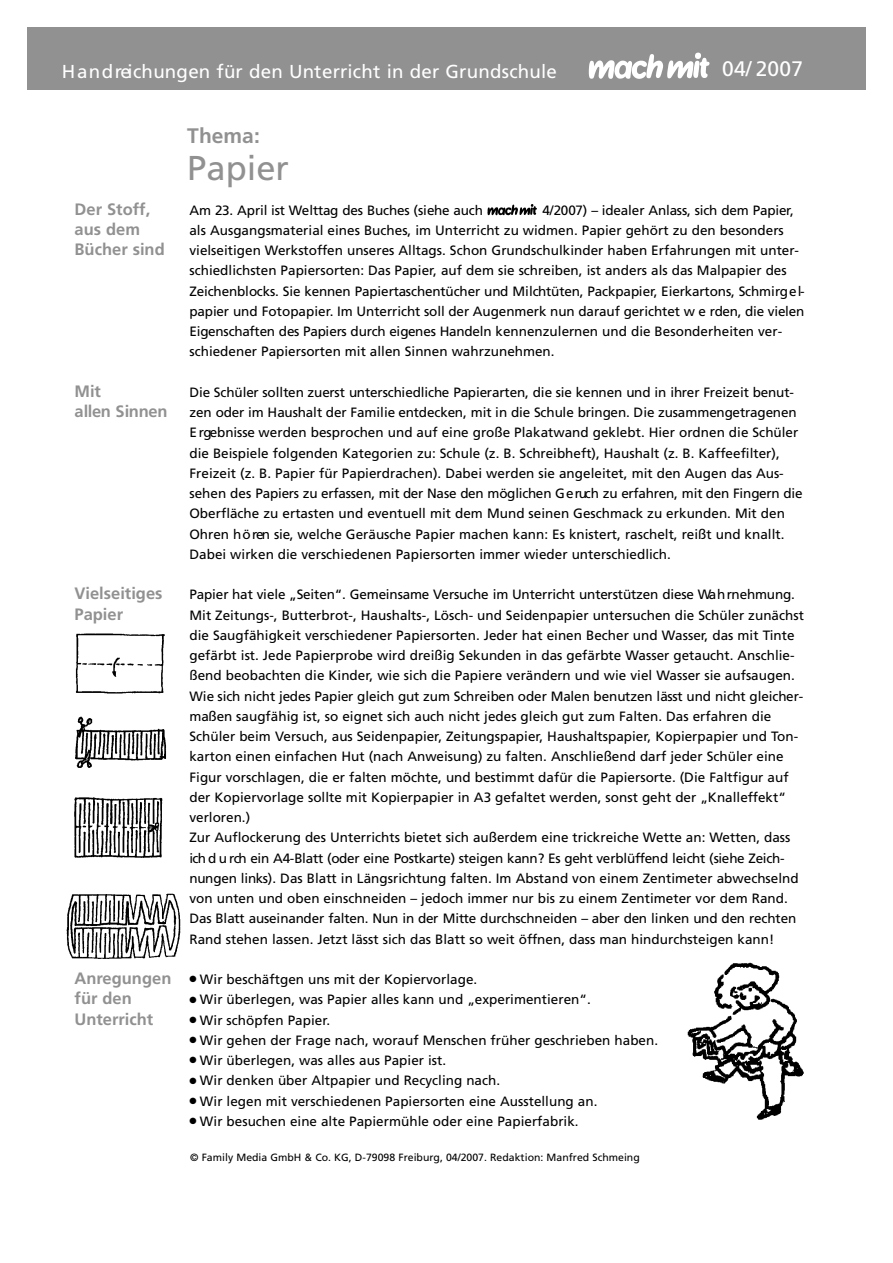
<style>
.page{position:relative;width:893px;height:1263px;background:#fff}
.page>*{position:absolute;margin:0;border:0;box-sizing:border-box;transform-origin:0 0}
.t1{font:34.5px "Frutiger";color:#919191}
.t2{font:21px "Frutiger";color:#fff}
.t3{font:700 21px "Frutiger";color:#919191}
.t4{font:18.75px "Frutiger";letter-spacing:.005em;color:#fff}
.t5{font:700 16.5px/20.1px "Frutiger";color:#919191}
.t6{font:700 16.5px/20.1px "Frutiger";letter-spacing:-.02em;color:#919191}
.t7{font:13.5px/20.2px "Frutiger";color:#000}
.t8{font:10.5px "Frutiger";color:#000}
</style>
<div class="page">
<div style="left:27px;top:27px;width:838px;height:63px;background:#919191"></div>
<img style="left:588px;top:52px;width:121px;height:27px">
<img style="left:487px;top:204px;width:49px;height:12px">
<img style="left:687px;top:962px;width:117px;height:158px">
<img style="left:66px;top:633px;width:115px;height:326px">
<h3 class="t4" style="left:62px;top:64px;width:496px">H a n d reichungen für den Unterricht in der Gru n d s c h u le</h3>
<h2 class="t2" style="left:722px;top:60px;width:82px">0 4/2 0 0 7</h2>
<p class="t5" style="left:75px;top:200px;width:92px">Der Stoff, aus dem<br>Bücher sind</p>
<p class="t6" style="left:75px;top:382px;width:95px">Mit<br>allen Sinnen</p>
<p class="t5" style="left:75px;top:585px;width:89px">Vielseitiges<br>Papier</p>
<p class="t5" style="left:75px;top:969px;width:98px">Anregungen für den<br>Unterricht</p>
<h2 class="t3" style="left:187px;top:127px;width:74px">Thema:</h2>
<h1 class="t1" style="left:187px;top:154px;width:103px">Papier</h1>
<p class="t7" style="left:189px;top:201px;width:616px;text-indent:353px">4/2007) – idealer Anlass, sich dem Papier, als Ausgangsmaterial eines Buches, im Unterricht zu widmen. Papier gehört zu den besonders vielseitigen Werkstoffen unseres Alltags. Schon Grundschulkinder haben Erfahrungen mit unter&shy;schiedlichsten Papiersorten: Das Papier, auf dem sie schreiben, ist anders als das Malpapier des Zeichenblocks. Sie kennen Papiertaschentücher und Milchtüten, Packpapier, Eierkartons, Schmirg e l&shy;p a p ie r und Fotopapier. Im Unterricht soll der Augenmerk nun darauf gerichtet w e rden, die vielen Eigenschaften des Papiers durch eigenes Handeln kennenzulernen und die Besonderheiten ver&shy;schiedener Papiersorten mit allen Sinnen wahrzunehmen.</p>
<p class="t7" style="left:189px;top:383px;width:614px">Die Schüler sollten zuerst unterschiedliche Papierarten, die sie kennen und in ihrer Freizeit benut&shy;z e n oder im Haushalt der Familie entdecken, mit in die Schule bringen. Die zusammengetragenen E rgebnisse werden besprochen und auf eine große Plakatwand geklebt. Hier ordnen die Schüler die Beispiele folgenden Kategorien zu: Schule (z. B. Schreibheft), Haushalt (z. B. Kaffeefilter), Freizeit (z. B. Papier für Papierdrachen). Dabei werden sie angeleitet, mit den Augen das Aus&shy;sehen des Papiers zu erfassen, mit der Nase den möglichen G e ruch zu erfa h ren, mit den Fingern die Oberfläche zu ertasten und eventuell mit dem Mund seinen Geschmack zu erkunden. Mit den Ohren h ö ren sie, welche Geräusche Papier machen kann: Es knistert, raschelt, reißt und knallt.<br>Dabei wirken die verschiedenen Papiersorten immer wieder unterschiedlich.</p>
<p class="t7" style="left:189px;top:586px;width:616px">Papier hat viele „Seiten“. Gemeinsame Versuche im Unterricht unterstützen diese Wa h rn e h m u n g .<br>Mit Zeitungs-, Butterbrot-, Haushalts-, Lösch- und Seidenpapier untersuchen die Schüler zunächst die Saugfähigkeit verschiedener Papiersorten. Jeder hat einen Becher und Wasser, das mit Tinte gefärbt ist. Jede Papierprobe wird dreißig Sekunden in das gefärbte Wasser getaucht. Anschlie&shy;ßend beobachten die Kinder, wie sich die Papiere verändern und wie viel Wasser sie aufsaugen.<br>Wie sich nicht jedes Papier gleich gut zum Schreiben oder Malen benutzen lässt und nicht gleicher&shy;maßen saugfähig ist, so eignet sich auch nicht jedes gleich gut zum Falten. Das erfahren die Schüler beim Versuch, aus Seidenpapier, Zeitungspapier, Haushaltspapier, Kopierpapier und Ton&shy;karton einen einfachen Hut (nach Anweisung) zu falten. Anschließend darf jeder Schüler eine Figur vorschlagen, die er falten möchte, und bestimmt dafür die Papiersorte. (Die Faltfigur auf der Kopiervorlage sollte mit Kopierpapier in A3 gefaltet werden, sonst geht der „Knalleffekt“ verloren.)<br>Zur Auflockerung des Unterrichts bietet sich außerdem eine trickreiche Wette an: Wetten, dass ich d u rch ein A4-Blatt (oder eine Postkarte) steigen kann? Es geht verblüffend leicht (siehe Zeich&shy;nungen links). Das Blatt in Längsrichtung falten. Im Abstand von einem Zentimeter abwechselnd von unten und oben einschneiden – jedoch immer nur bis zu einem Zentimeter vor dem Rand.<br>Das Blatt auseinander falten. Nun in der Mitte durchschneiden – aber den linken und den re c h te n Rand stehen lassen. Jetzt lässt sich das Blatt so weit öffnen, dass man hindurchsteigen kann!</p>
<p class="t7" style="left:189px;top:970px;width:289px">● Wir beschäftgen uns mit der Kopiervorlage.</p>
<p class="t7" style="left:189px;top:991px;width:403px">● Wir überlegen, was Papier alles kann und „experimentieren“.</p>
<p class="t7" style="left:189px;top:1011px;width:142px">● Wir schöpfen Papier.</p>
<p class="t7" style="left:189px;top:1031px;width:470px">● Wir gehen der Frage nach, worauf Menschen früher geschrieben haben.</p>
<p class="t7" style="left:189px;top:1051px;width:258px">● Wir überlegen, was alles aus Papier ist.</p>
<p class="t7" style="left:189px;top:1072px;width:312px">● Wir denken über Altpapier und Recycling nach.</p>
<p class="t7" style="left:189px;top:1092px;width:409px">● Wir legen mit verschiedenen Papiersorten eine Ausstellung an.</p>
<p class="t7" style="left:189px;top:1112px;width:391px">● Wir besuchen eine alte Papiermühle oder eine Papierfabrik.</p>
<p class="t7" style="left:189px;top:201px;width:295px">Am 23. April ist Welttag des Buches (siehe auch</p>
<p class="t8" style="left:190px;top:1153px;width:451px">© Family Media GmbH &amp; Co. KG, D-79098 Freiburg, 04/2007. Redaktion: Manfred Schmeing</p>
</div>
